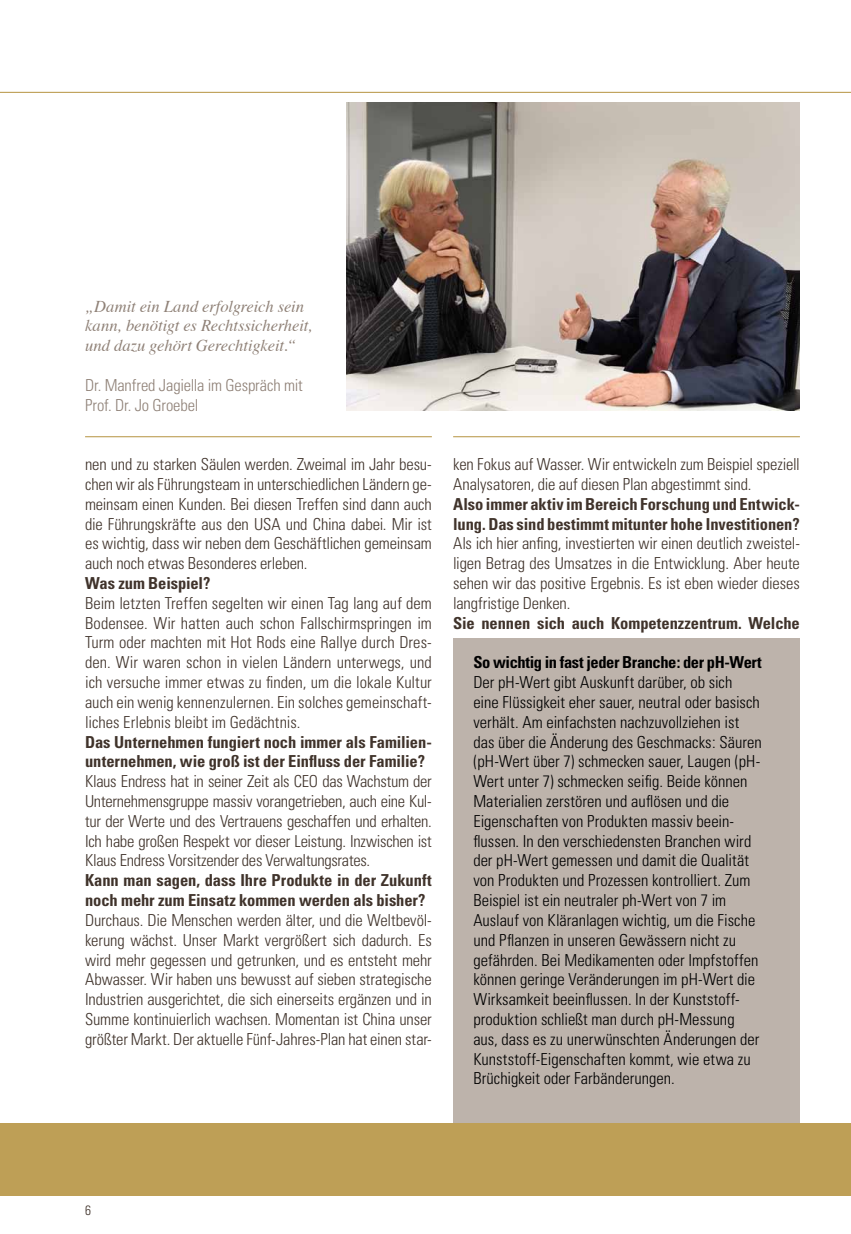
<style>
.page{position:relative;width:851px;height:1234px;background:#fff}
.page>*{position:absolute;margin:0;border:0;box-sizing:border-box;transform-origin:0 0}
.t1{font:300 condensed 16.5px/19.8px "Univers";letter-spacing:-.01em;color:#40332b;text-align:justify}
.t2{font:300 condensed 16.5px/19.8px "Univers";color:#000}
.t3{font:700 condensed 16.5px/19.8px "Univers";letter-spacing:-.01em;color:#40332b}
.t4{font:italic 16.5px/19.8px "Times";letter-spacing:-.005em;color:#8f8177}
.t5{font:300 condensed 16.5px/19.8px "Univers";letter-spacing:-.01em;color:#8f8177}
.t6{font:700 condensed 16.5px "Univers";letter-spacing:-.03em;color:#000}
.t7{font:300 condensed 13.5px "Univers";color:#40332b}
</style>
<div class="page">
<hr style="left:0;top:92px;width:850px;height:1px;background:#be9f56">
<div style="left:453px;top:638px;width:346px;height:485px;background:#bdb3ab"></div>
<hr style="left:453px;top:436px;width:346px;height:1px;background:#be9f56">
<hr style="left:85px;top:436px;width:347px;height:1px;background:#be9f56">
<div style="left:0;top:1123px;width:850px;height:72px;background:#be9f56"></div>
<img style="left:347px;top:102px;width:452px;height:308px">
<p class="t4" style="left:85px;top:295px;width:229px">„Damit ein Land erfolgreich sein kann, benötigt es Rechtssicherheit, und dazu gehört Gerechtigkeit.“</p>
<p class="t5" style="left:85px;top:375px;width:219px">Dr. Manfred Jagiella im Gespräch mit<br>Prof. Dr. Jo Groebel</p>
<p class="t1" style="left:85px;top:454px;width:348px">nen und zu starken Säulen werden. Zweimal im Jahr besu&shy;chen wir als Führungsteam in unterschiedlichen Ländern ge&shy;meinsam einen Kunden. Bei diesen Treffen sind dann auch die Führungskräfte aus den USA und China dabei. Mir ist es wichtig, dass wir neben dem Geschäftlichen gemeinsam auch noch etwas Besonderes erleben.</p>
<p class="t3" style="left:85px;top:573px;width:127px">Was zum Beispiel?</p>
<p class="t1" style="left:85px;top:593px;width:348px">Beim letzten Treffen segelten wir einen Tag lang auf dem Bodensee. Wir hatten auch schon Fallschirmspringen im Turm oder machten mit Hot Rods eine Rallye durch Dres&shy;den. Wir waren schon in vielen Ländern unterwegs, und ich versuche immer etwas zu finden, um die lokale Kultur auch ein wenig kennenzulernen. Ein solches gemeinschaft&shy;liches Erlebnis bleibt im Gedächtnis.</p>
<p class="t3" style="left:85px;top:731px;width:348px">Das Unternehmen fungiert noch immer als Familien&shy;unternehmen, wie groß ist der Einfluss der Familie?</p>
<p class="t1" style="left:85px;top:771px;width:218px">Klaus Endress hat in seiner Zeit als CEO</p>
<p class="t1" style="left:85px;top:771px;width:348px;text-indent:237px">das Wachstum der Unternehmensgruppe massiv vorangetrieben, auch eine Kul&shy;tur der Werte und des Vertrauens geschaffen und erhalten.<br>Ich habe großen Respekt vor dieser Leistung. Inzwischen ist Klaus Endress Vorsitzender des Verwaltungsrates.</p>
<p class="t3" style="left:85px;top:870px;width:348px">Kann man sagen, dass Ihre Produkte in der Zukunft noch mehr zum Einsatz kommen werden als bisher?</p>
<p class="t1" style="left:85px;top:910px;width:348px">Durchaus. Die Menschen werden älter, und die Weltbevöl&shy;kerung wächst. Unser Markt vergrößert sich dadurch. Es wird mehr gegessen und getrunken, und es entsteht mehr Abwasser. Wir haben uns bewusst auf sieben strategische Industrien ausgerichtet, die sich einerseits ergänzen und in Summe kontinuierlich wachsen. Momentan ist China unser größter Markt. Der aktuelle Fünf-Jahres-Plan hat einen star-</p>
<p class="t1" style="left:453px;top:454px;width:348px">ken Fokus auf Wasser. Wir entwickeln zum Beispiel speziell<br>Analysatoren, die auf diesen Plan abgestimmt sind.</p>
<p class="t3" style="left:453px;top:494px;width:348px">Also immer aktiv im Bereich Forschung und Entwick&shy;lung. Das sind bestimmt mitunter hohe Investitionen?</p>
<p class="t1" style="left:453px;top:533px;width:348px">Als ich hier anfing, investierten wir einen deutlich zweistel&shy;ligen Betrag des Umsatzes in die Entwicklung. Aber heute sehen wir das positive Ergebnis. Es ist eben wieder dieses langfristige Denken.</p>
<p class="t3" style="left:453px;top:612px;width:348px">Sie nennen sich auch Kompetenzzentrum. Welche</p>
<p class="t6" style="left:473px;top:652px;width:290px">So wichtig in fast jeder Branche: der pH-Wert</p>
<p class="t2" style="left:473px;top:672px;width:290px">Der pH-Wert gibt Auskunft darüber, ob sich eine Flüssigkeit eher sauer, neutral oder basisch verhält. Am einfachsten nachzuvollziehen ist das über die Änderung des Geschmacks: Säuren (pH-Wert über 7) schmecken sauer, Laugen (pH-Wert unter 7) schmecken seifig. Beide können Materialien zerstören und auflösen und die Eigenschaften von Produkten massiv beein&shy;flussen. In den verschiedensten Branchen wird der pH-Wert gemessen und damit die Qualität von Produkten und Prozessen kontrolliert. Zum Beispiel ist ein neutraler ph-Wert von 7 im Auslauf von Kläranlagen wichtig, um die Fische und Pflanzen in unseren Gewässern nicht zu gefährden. Bei Medikamenten oder Impfstoffen können geringe Veränderungen im pH-Wert die Wirksamkeit beeinflussen. In der Kunststoff&shy;produktion schließt man durch pH-Messung aus, dass es zu unerwünschten Änderungen der Kunststoff-Eigenschaften kommt, wie etwa zu Brüchigkeit oder Farbänderungen.</p>
<p class="t7" style="left:85px;top:1201px;width:7px">6</p>
</div>
